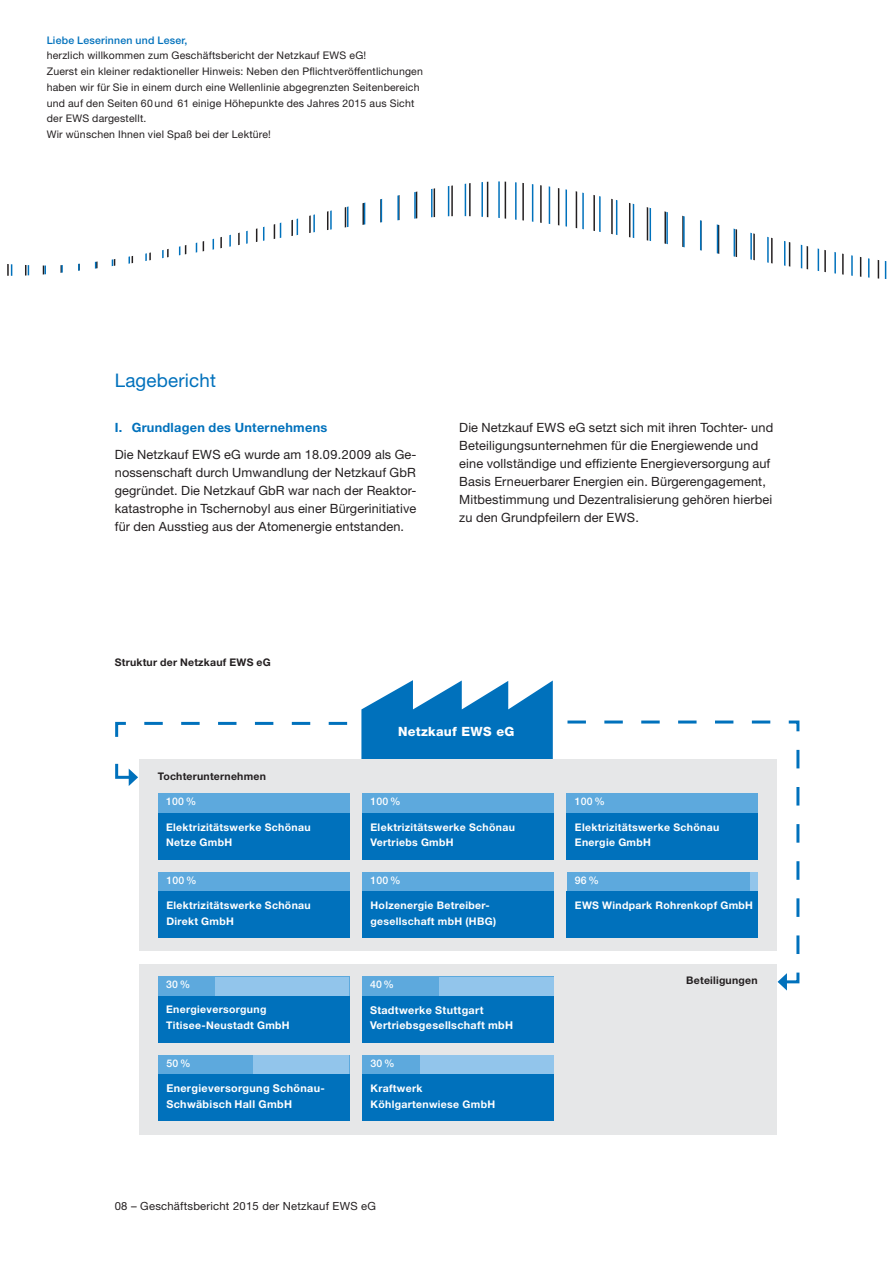
<style>
.page{position:relative;width:893px;height:1263px;background:#fff}
.page>*{position:absolute;margin:0;border:0;box-sizing:border-box;transform-origin:0 0}
.t1{font:18.75px "Helvetica Neue LT Std";letter-spacing:.01em;color:#0071bc}
.t2{font:12.75px/18px "Helvetica Neue LT Std";letter-spacing:.01em;color:#231f20;text-align:justify}
.t3{font:700 12.75px "Helvetica Neue LT Std";letter-spacing:.02em;color:#0071bc}
.t4{font:800 12.75px "Helvetica Neue LT Std";letter-spacing:.02em;color:#fff}
.t5{font:11.25px "Helvetica Neue LT Std";letter-spacing:.02em;color:#231f20}
.t6{font:700 10.8px/15.8px "Helvetica Neue LT Std";letter-spacing:.03em;color:#fff}
.t7{font:10.5px/15.8px "Helvetica Neue LT Std";letter-spacing:.02em;color:#231f20}
.t8{font:700 10.5px/15.8px "Helvetica Neue LT Std";letter-spacing:.03em;color:#fff}
.t9{font:700 10.5px "Helvetica Neue LT Std";letter-spacing:.02em;color:#231f20}
.t10{font:500 10.5px "Helvetica Neue LT Std";letter-spacing:.02em;color:#fff}
.t11{font:500 10.5px "Helvetica Neue LT Std";letter-spacing:.02em;color:#0071bc}
</style>
<div class="page">
<svg style="left:7px;top:181px;width:880px;height:98px"></svg>
<div style="left:681px;top:107px;width:212px;height:91px;background:#fff"></div>
<svg style="left:144px;top:722px;width:203px;height:3px"></svg>
<svg style="left:115px;top:721px;width:11px;height:16px"></svg>
<svg style="left:115px;top:763px;width:23px;height:23px"></svg>
<svg style="left:567px;top:720px;width:204px;height:3px"></svg>
<svg style="left:796px;top:750px;width:3px;height:204px"></svg>
<svg style="left:788px;top:720px;width:12px;height:12px"></svg>
<svg style="left:777px;top:972px;width:23px;height:18px"></svg>
<svg style="left:361px;top:680px;width:192px;height:80px"></svg>
<div style="left:139px;top:964px;width:638px;height:170px;background:#e6e7e8"></div>
<div style="left:158px;top:976px;width:191px;height:50px;background:#5da9dd"></div>
<div style="left:158px;top:995px;width:191px;height:47px;background:#0071bc"></div>
<div style="left:215px;top:976px;width:134px;height:19px;background:#92c5eb"></div>
<div style="left:362px;top:976px;width:191px;height:50px;background:#5da9dd"></div>
<div style="left:362px;top:995px;width:191px;height:47px;background:#0071bc"></div>
<div style="left:439px;top:976px;width:114px;height:19px;background:#92c5eb"></div>
<div style="left:158px;top:1055px;width:191px;height:49px;background:#5da9dd"></div>
<div style="left:158px;top:1074px;width:191px;height:47px;background:#0071bc"></div>
<div style="left:254px;top:1055px;width:95px;height:19px;background:#92c5eb"></div>
<div style="left:139px;top:760px;width:638px;height:191px;background:#e6e7e8"></div>
<div style="left:158px;top:794px;width:191px;height:49px;background:#5da9dd"></div>
<div style="left:158px;top:813px;width:191px;height:46px;background:#0071bc"></div>
<div style="left:362px;top:794px;width:192px;height:49px;background:#5da9dd"></div>
<div style="left:362px;top:813px;width:192px;height:46px;background:#0071bc"></div>
<div style="left:567px;top:794px;width:191px;height:49px;background:#5da9dd"></div>
<div style="left:567px;top:813px;width:191px;height:46px;background:#0071bc"></div>
<div style="left:158px;top:872px;width:191px;height:50px;background:#5da9dd"></div>
<div style="left:158px;top:891px;width:191px;height:47px;background:#0071bc"></div>
<div style="left:362px;top:872px;width:192px;height:50px;background:#5da9dd"></div>
<div style="left:362px;top:891px;width:192px;height:47px;background:#0071bc"></div>
<div style="left:362px;top:1055px;width:192px;height:49px;background:#5da9dd"></div>
<div style="left:362px;top:1074px;width:192px;height:47px;background:#0071bc"></div>
<div style="left:420px;top:1055px;width:134px;height:19px;background:#92c5eb"></div>
<div style="left:567px;top:872px;width:183px;height:48px;background:#5da9dd"></div>
<div style="left:567px;top:891px;width:191px;height:47px;background:#0071bc"></div>
<div style="left:750px;top:872px;width:8px;height:19px;background:#92c5eb"></div>
<p class="t11" style="left:47px;top:36px;width:142px">Liebe Leserinnen und Leser,</p>
<p class="t7" style="left:47px;top:49px;width:378px">herzlich willkommen zum Geschäftsbericht der Netzkauf EWS eG!<br>Zuerst ein kleiner redaktioneller Hinweis: Neben den Pflicht veröffent lichungen haben wir für Sie in einem durch eine Wellenlinie abgegrenzten Seitenbereich und auf den Seiten 60 und 61 einige Höhepunkte des Jahres 2015 aus Sicht der EWS dargestellt.<br>Wir wünschen Ihnen viel Spaß bei der Lektüre!</p>
<h1 class="t1" style="left:115px;top:374px;width:103px">Lagebericht</h1>
<p class="t3" style="left:115px;top:423px;width:214px">I. Grundlagen des Unternehmens</p>
<p class="t2" style="left:115px;top:447px;width:303px">Die Netzkauf EWS eG wurde am 18.09.2009 als Ge&shy;nossenschaft durch Umwandlung der Netzkauf GbR gegründet. Die Netzkauf GbR war nach der Reaktor&shy;katastrophe in Tschernobyl aus einer Bürgerinitiative für den Ausstieg aus der Atomenergie entstanden.</p>
<p class="t2" style="left:459px;top:420px;width:316px;text-align:left">Die Netzkauf EWS eG setzt sich mit ihren Tochter- und Beteiligungsunternehmen für die Energiewende und eine vollständige und effiziente Energieversorgung auf Basis Erneuerbarer Energien ein. Bürgerengagement, Mitbestimmung und Dezentralisierung gehören hierbei zu den Grundpfeilern der EWS.</p>
<p class="t9" style="left:115px;top:659px;width:158px">Struktur der Netzkauf EWS eG</p>
<p class="t9" style="left:158px;top:772px;width:109px">Tochterunternehmen</p>
<p class="t10" style="left:166px;top:798px;width:32px">100 %</p>
<p class="t8" style="left:166px;top:820px;width:146px">Elektrizitätswerke Schönau<br>Netze GmbH</p>
<p class="t10" style="left:166px;top:877px;width:32px">100 %</p>
<p class="t8" style="left:166px;top:899px;width:146px">Elektrizitätswerke Schönau<br>Direkt GmbH</p>
<p class="t10" style="left:166px;top:981px;width:26px">30 %</p>
<p class="t8" style="left:166px;top:1003px;width:125px">Energieversorgung<br>Titisee-Neustadt GmbH</p>
<p class="t10" style="left:166px;top:1059px;width:26px">50 %</p>
<p class="t6" style="left:166px;top:1082px;width:160px">Energieversorgung Schönau-<br>Schwäbisch Hall GmbH</p>
<p class="t4" style="left:398px;top:724px;width:118px">Netzkauf EWS eG</p>
<p class="t10" style="left:370px;top:798px;width:32px">100 %</p>
<p class="t8" style="left:370px;top:820px;width:146px">Elektrizitätswerke Schönau<br>Vertriebs GmbH</p>
<p class="t10" style="left:370px;top:877px;width:32px">100 %</p>
<p class="t8" style="left:370px;top:899px;width:127px">Holzenergie Betreiber&shy;gesellschaft mbH (HBG)</p>
<p class="t10" style="left:370px;top:981px;width:26px">40 %</p>
<p class="t6" style="left:370px;top:1003px;width:145px">Stadtwerke Stuttgart<br>Vertriebsgesellschaft mbH</p>
<p class="t10" style="left:370px;top:1059px;width:26px">30 %</p>
<p class="t8" style="left:370px;top:1082px;width:126px">Kraftwerk<br>Köhlgartenwiese GmbH</p>
<p class="t5" style="left:115px;top:1202px;width:263px">08 – Geschäftsbericht 2015 der Netzkauf EWS eG</p>
<p class="t10" style="left:575px;top:798px;width:32px">100 %</p>
<p class="t8" style="left:575px;top:820px;width:146px">Elektrizitätswerke Schönau<br>Energie GmbH</p>
<p class="t10" style="left:575px;top:877px;width:26px">96 %</p>
<p class="t8" style="left:575px;top:899px;width:180px">EWS Windpark Rohrenkopf GmbH</p>
<p class="t9" style="left:686px;top:976px;width:73px">Beteiligungen</p>
</div>
